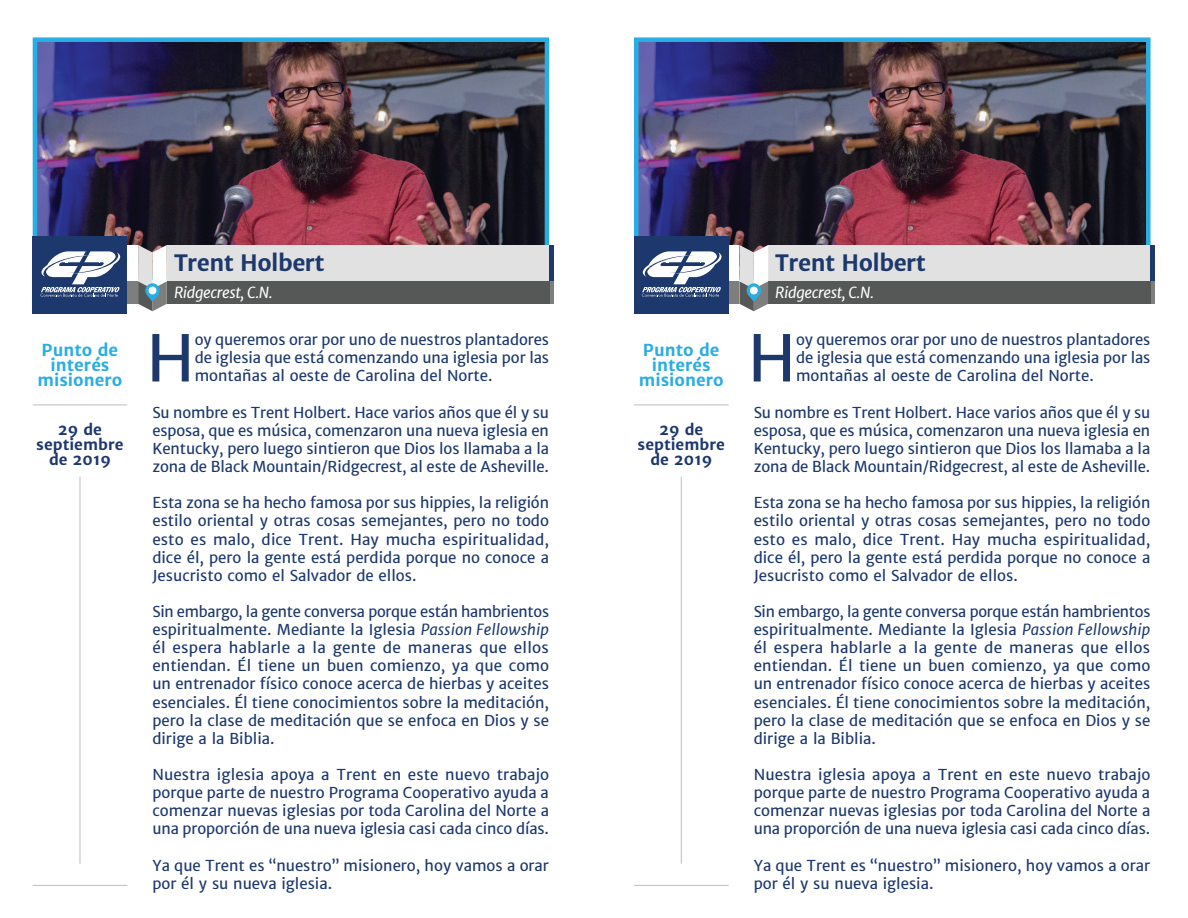
<style>
.page{position:relative;width:1188px;height:918px;background:#fff}
.page>*{position:absolute;margin:0;border:0;box-sizing:border-box;transform-origin:0 0}
.t1{font:63.9px "Merriweather Sans";color:#1d386c}
.t2{font:700 22.65px "Merriweather Sans";letter-spacing:-.025em;color:#1d386c}
.t3{font:700 16.65px/15.1px "Merriweather Sans";color:#29ade3;text-align:center}
.t4{font:15.15px/18.1px "Merriweather Sans";color:#1d386c;text-align:justify}
.t5{font:700 15.15px/15.1px "Merriweather Sans";color:#1d386c;text-align:center}
.t6{font:italic 15.15px "Merriweather Sans";letter-spacing:-.025em;color:#fff}
.s1{font-style:italic}
</style>
<div class="page">
<img style="left:640px;top:43px;width:505px;height:202px">
<div style="left:634px;top:37px;width:517px;height:243px;border:5px solid #29ade3"></div>
<div style="left:722px;top:245px;width:17px;height:36px;background:#fff"></div>
<div style="left:722px;top:281px;width:17px;height:23px;background:#7e7e7d"></div>
<div style="left:768px;top:245px;width:383px;height:36px;background:#e0e1e0"></div>
<hr style="left:1151px;top:245px;width:4px;height:36px;background:#1d386c">
<hr style="left:1151px;top:281px;width:4px;height:23px;background:#7e7e7d">
<div style="left:768px;top:281px;width:383px;height:23px;background:#565757"></div>
<svg style="left:739px;top:245px;width:29px;height:66px"></svg>
<hr style="left:634px;top:885px;width:95px;height:1px;background:#bcbdc0">
<hr style="left:634px;top:405px;width:95px;height:1px;background:#bcbdc0">
<hr style="left:681px;top:477px;width:1px;height:387px;background:#bcbdc0">
<div style="left:634px;top:236px;width:95px;height:78px;background:#1d386c"></div>
<svg style="left:642px;top:251px;width:80px;height:46px"></svg>
<img style="left:39px;top:43px;width:504px;height:202px">
<div style="left:33px;top:37px;width:516px;height:243px;border:5px solid #29ade3"></div>
<div style="left:120px;top:245px;width:18px;height:36px;background:#fff"></div>
<div style="left:120px;top:281px;width:18px;height:23px;background:#7e7e7d"></div>
<div style="left:167px;top:245px;width:382px;height:36px;background:#e0e1e0"></div>
<div style="left:549px;top:245px;width:5px;height:36px;background:#1d386c"></div>
<div style="left:549px;top:281px;width:5px;height:23px;background:#7e7e7d"></div>
<div style="left:167px;top:281px;width:382px;height:23px;background:#565757"></div>
<svg style="left:138px;top:245px;width:29px;height:66px"></svg>
<hr style="left:33px;top:885px;width:94px;height:1px;background:#bcbdc0">
<hr style="left:33px;top:405px;width:94px;height:1px;background:#bcbdc0">
<hr style="left:80px;top:477px;width:1px;height:387px;background:#bcbdc0">
<div style="left:33px;top:236px;width:94px;height:78px;background:#1d386c"></div>
<svg style="left:41px;top:251px;width:79px;height:46px"></svg>
<p class="t3" style="left:37px;top:342px;width:87px">Punto de interés misionero</p>
<p class="t5" style="left:36px;top:422px;width:89px">29 de septiembre de 2019</p>
<h2 class="t2" style="left:174px;top:248px;width:152px">Trent Holbert</h2>
<p class="t6" style="left:174px;top:282px;width:100px">Ridgecrest, C.N.</p>
<p class="t4" style="left:195px;top:331px;width:356px">oy queremos orar por uno de nuestros plantadores de iglesia que está comenzando una iglesia por las montañas al oeste de Carolina del Norte.</p>
<p class="t4" style="left:152px;top:403px;width:398px">Su nombre es Trent Holbert. Hace varios años que él y su esposa, que es música, comenzaron una nueva iglesia en Kentucky, pero luego sintieron que Dios los llamaba a la zona de Black Mountain/Ridgecrest, al este de Asheville.</p>
<p class="t4" style="left:152px;top:494px;width:398px">Esta zona se ha hecho famosa por sus hippies, la religión estilo oriental y otras cosas semejantes, pero no todo esto es malo, dice Trent. Hay mucha espiritualidad, dice él, pero la gente está perdida porque no conoce a Jesucristo como el Salvador de ellos.</p>
<p class="t4" style="left:152px;top:602px;width:398px">Sin embargo, la gente conversa porque están hambrientos espiritualmente. Mediante la Iglesia <span class="s1">Passion Fellowship </span>él espera hablarle a la gente de maneras que ellos entiendan. Él tiene un buen comienzo, ya que como un entrenador físico conoce acerca de hierbas y aceites esenciales. Él tiene conocimientos sobre la meditación, pero la clase de meditación que se enfoca en Dios y se dirige a la Biblia.</p>
<p class="t4" style="left:152px;top:765px;width:398px">Nuestra iglesia apoya a Trent en este nuevo trabajo porque parte de nuestro Programa Cooperativo ayuda a comenzar nuevas iglesias por toda Carolina del Norte a una proporción de una nueva iglesia casi cada cinco días.</p>
<p class="t4" style="left:152px;top:856px;width:398px">Ya que Trent es “nuestro” misionero, hoy vamos a orar por él y su nueva iglesia.</p>
<h1 class="t1" style="left:146px;top:317px;width:50px">H</h1>
<p class="t3" style="left:643px;top:342px;width:78px">Punto de interés</p>
<p class="t3" style="left:639px;top:372px;width:87px">misionero</p>
<p class="t5" style="left:638px;top:422px;width:89px">29 de septiembre de 2019</p>
<h2 class="t2" style="left:775px;top:248px;width:152px">Trent Holbert</h2>
<p class="t6" style="left:775px;top:282px;width:100px">Ridgecrest, C.N.</p>
<h1 class="t1" style="left:748px;top:317px;width:50px">H</h1>
<p class="t4" style="left:796px;top:331px;width:356px">oy queremos orar por uno de nuestros plantadores de iglesia que está comenzando una iglesia por las montañas al oeste de Carolina del Norte.</p>
<p class="t4" style="left:754px;top:403px;width:398px">Su nombre es Trent Holbert. Hace varios años que él y su esposa, que es música, comenzaron una nueva iglesia en Kentucky, pero luego sintieron que Dios los llamaba a la zona de Black Mountain/Ridgecrest, al este de Asheville.</p>
<p class="t4" style="left:754px;top:494px;width:398px">Esta zona se ha hecho famosa por sus hippies, la religión estilo oriental y otras cosas semejantes, pero no todo esto es malo, dice Trent. Hay mucha espiritualidad, dice él, pero la gente está perdida porque no conoce a Jesucristo como el Salvador de ellos.</p>
<p class="t4" style="left:754px;top:602px;width:398px">Sin embargo, la gente conversa porque están hambrientos espiritualmente. Mediante la Iglesia <span class="s1">Passion Fellowship </span>él espera hablarle a la gente de maneras que ellos entiendan. Él tiene un buen comienzo, ya que como un entrenador físico conoce acerca de hierbas y aceites esenciales. Él tiene conocimientos sobre la meditación, pero la clase de meditación que se enfoca en Dios y se dirige a la Biblia.</p>
<p class="t4" style="left:754px;top:765px;width:398px">Nuestra iglesia apoya a Trent en este nuevo trabajo porque parte de nuestro Programa Cooperativo ayuda a comenzar nuevas iglesias por toda Carolina del Norte a una proporción de una nueva iglesia casi cada cinco días.</p>
<p class="t4" style="left:754px;top:856px;width:398px">Ya que Trent es “nuestro” misionero, hoy vamos a orar por él y su nueva iglesia.</p>
</div>
